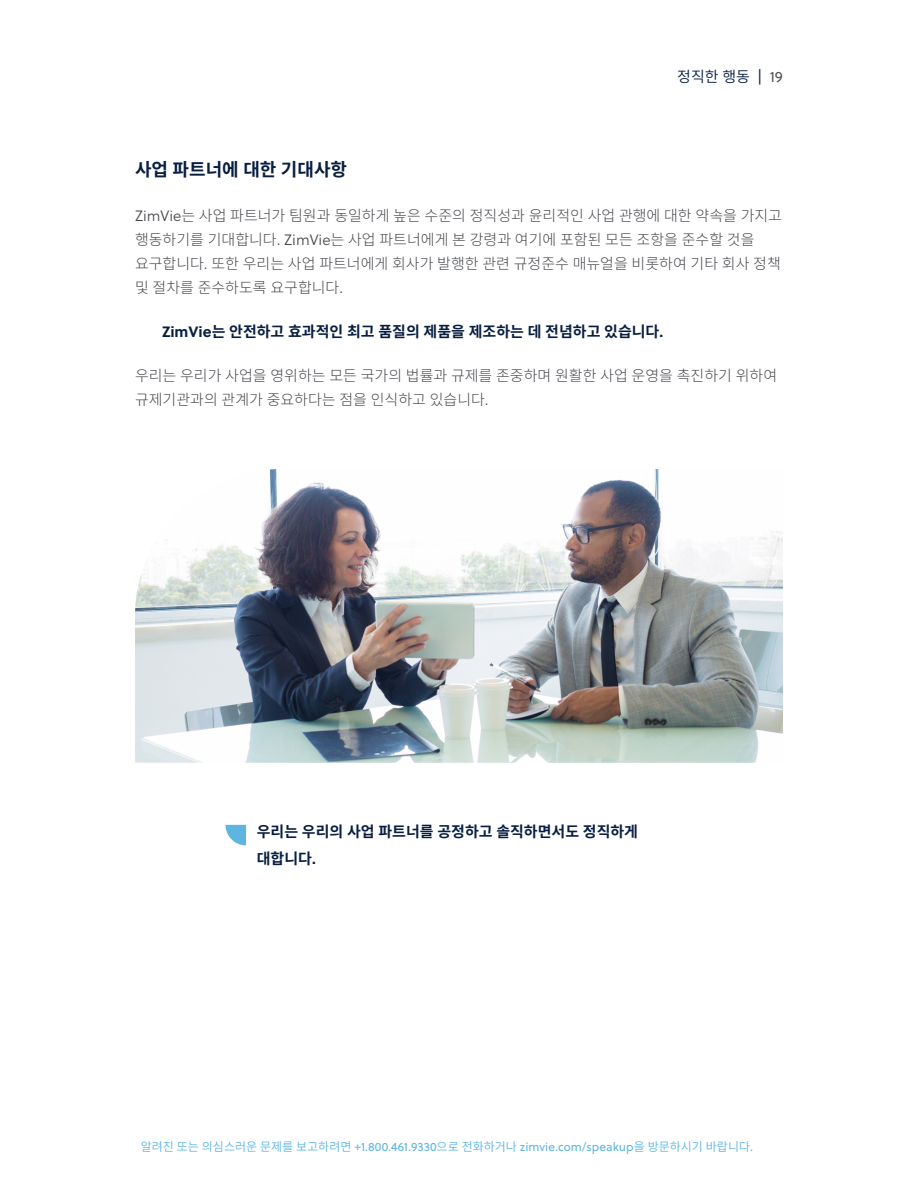
<style>
.page{position:relative;width:918px;height:1188px;background:#fff}
.page>*{position:absolute;margin:0;border:0;box-sizing:border-box;transform-origin:0 0}
.t1{font:700 18px "Noto Sans CJ Kkr";color:#091f42}
.t2{font:300 15px/24px "Noto Sans CJ Kkr";color:#45474c}
.t3{font:700 15px/27px "Noto Sans CJ Kkr";color:#091f42}
.t4{font:600 15px "Noto Sans CJ Kkr";color:#091f42}
.t5{font:600 12px "Noto Sans CJ Kkr";color:#5eb5e0}
.s1{font-family:"Soleil";font-weight:400}
.s2{font-family:"Soleil";font-weight:400;color:#57585a}
.s3{font-family:"Soleil Lt";font-weight:400}
.s4{font-family:"Soleil"}
</style>
<div class="page">
<img style="left:135px;top:469px;width:648px;height:294px">
<svg style="left:226px;top:825px;width:20px;height:20px"></svg>
<p class="t4" style="left:677px;top:68px;width:107px">정직한 행동 <span class="s1">|</span> <span class="s2">19</span></p>
<p class="t1" style="left:135px;top:160px;width:214px">사업 파트너에 대한 기대사항</p>
<p class="t2" style="left:135px;top:203px;width:649px"><span class="s3">ZimVie</span>는 사업 파트너가 팀원과 동일하게 높은 수준의 정직성과 윤리적인 사업 관행에 대한 약속을 가지고 행동하기를 기대합니다<span class="s3">. ZimVie</span>는 사업 파트너에게 본 강령과 여기에 포함된 모든 조항을 준수할 것을 요구합니다<span class="s3">.</span> 또한 우리는 사업 파트너에게 회사가 발행한 관련 규정준수 매뉴얼을 비롯하여 기타 회사 정책 및 절차를 준수하도록 요구합니다<span class="s3">.</span></p>
<p class="t3" style="left:162px;top:318px;width:503px"><span class="s4">ZimVie</span>는 안전하고 효과적인 최고 품질의 제품을 제조하는 데 전념하고 있습니다<span class="s4">.</span></p>
<p class="t2" style="left:135px;top:364px;width:644px">우리는 우리가 사업을 영위하는 모든 국가의 법률과 규제를 존중하며 원활한 사업 운영을 촉진하기 위하여 규제기관과의 관계가 중요하다는 점을 인식하고 있습니다<span class="s3">.</span></p>
<p class="t3" style="left:257px;top:818px;width:383px">우리는 우리의 사업 파트너를 공정하고 솔직하면서도 정직하게 대합니다<span class="s4">.</span></p>
<p class="t5" style="left:141px;top:1140px;width:614px">알려진 또는 의심스러운 문제를 보고하려면 <span class="s1">+1.800.461.9330</span>으로 전화하거나 <span class="s1">zimvie.com/speakup</span>을 방문하시기 바랍니다<span class="s1">.</span></p>
</div>
